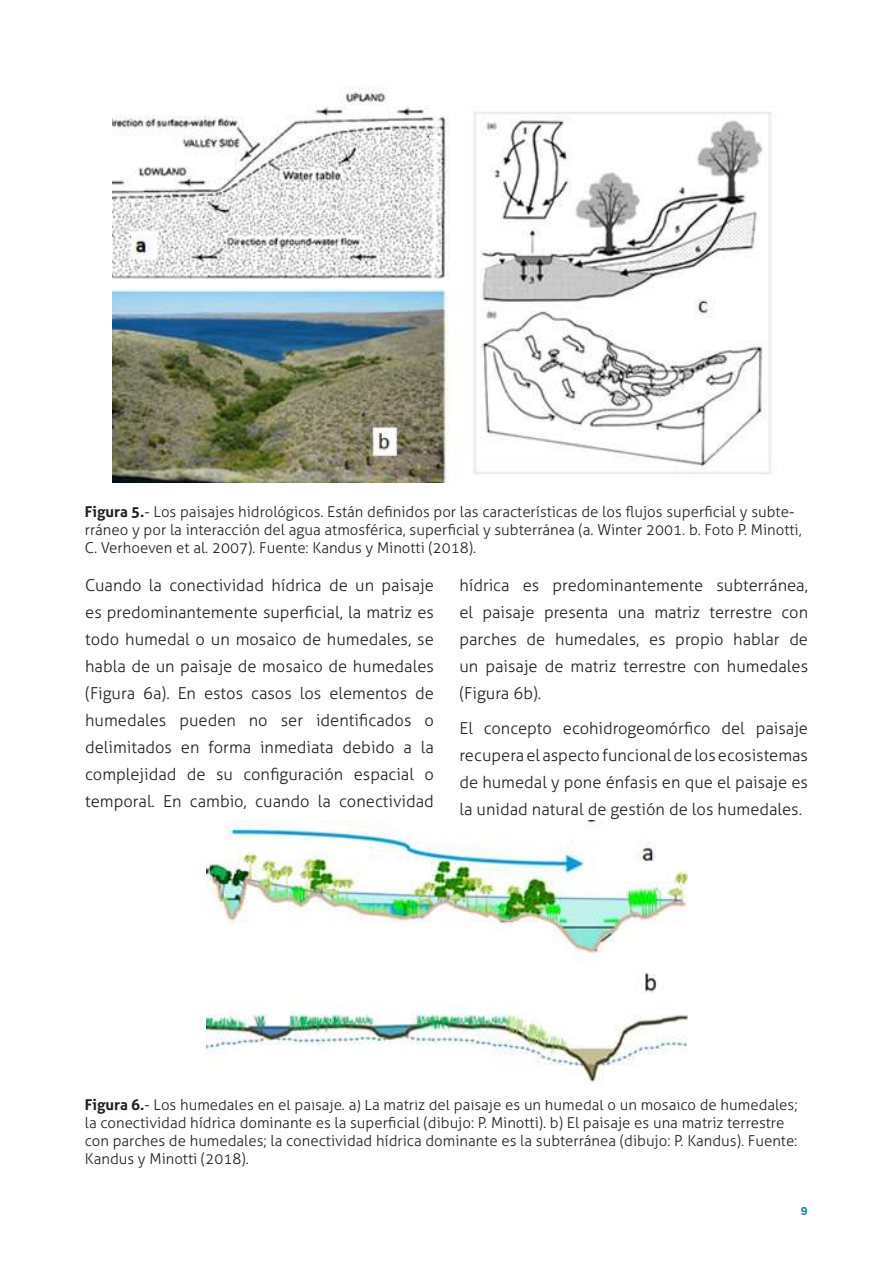
<style>
.page{position:relative;width:893px;height:1263px;background:#fff}
.page>*{position:absolute;margin:0;border:0;box-sizing:border-box;transform-origin:0 0}
.t1{font:300 16.5px/27px "Aller";color:#231f20;text-align:justify}
.t2{font:300 15px/18px "Aller";color:#231f20}
.t3{font:12px "Acumin Variable Concept";color:#1883ac}
.s1{font-weight:700}
</style>
<div class="page">
<img style="left:113px;top:85px;width:659px;height:397px">
<img style="left:206px;top:820px;width:481px;height:264px">
<p class="t2" style="left:85px;top:503px;width:718px"><span class="s1">Figura 5.</span>- Los paisajes hidrológicos. Están definidos por las características de los flujos superficial y subte&shy;rráneo y por la interacción del agua atmosférica, superficial y subterránea (a. Winter 2001. b. Foto P. Minotti,<br>C. Verhoeven et al. 2007). Fuente: Kandus y Minotti (2018).</p>
<p class="t1" style="left:85px;top:571px;width:350px">Cuando la conectividad hídrica de un paisaje es predominantemente superficial, la matriz es todo humedal o un mosaico de humedales, se habla de un paisaje de mosaico de humedales (Figura 6a). En estos casos los elementos de humedales pueden no ser identificados o delimitados en forma inmediata debido a la complejidad de su configuración espacial o temporal. En cambio, cuando la conectividad</p>
<p class="t1" style="left:459px;top:571px;width:350px">hídrica es predominantemente subterránea, el paisaje presenta una matriz terrestre con parches de humedales, es propio hablar de un paisaje de matriz terrestre con humedales (Figura 6b).</p>
<p class="t1" style="left:459px;top:715px;width:350px">El concepto ecohidrogeomórfico del paisaje recupera el aspecto funcional de los ecosistemas de humedal y pone énfasis en que el paisaje es la unidad natural de gestión de los humedales.</p>
<p class="t2" style="left:85px;top:1096px;width:714px"><span class="s1">Figura 6.</span>- Los humedales en el paisaje. a) La matriz del paisaje es un humedal o un mosaico de humedales; la conectividad hídrica dominante es la superficial (dibujo: P. Minotti). b) El paisaje es una matriz terrestre con parches de humedales; la conectividad hídrica dominante es la subterránea (dibujo: P. Kandus). Fuente:<br>Kandus y Minotti (2018).</p>
<p class="t3" style="left:801px;top:1202px;width:8px">9</p>
</div>
